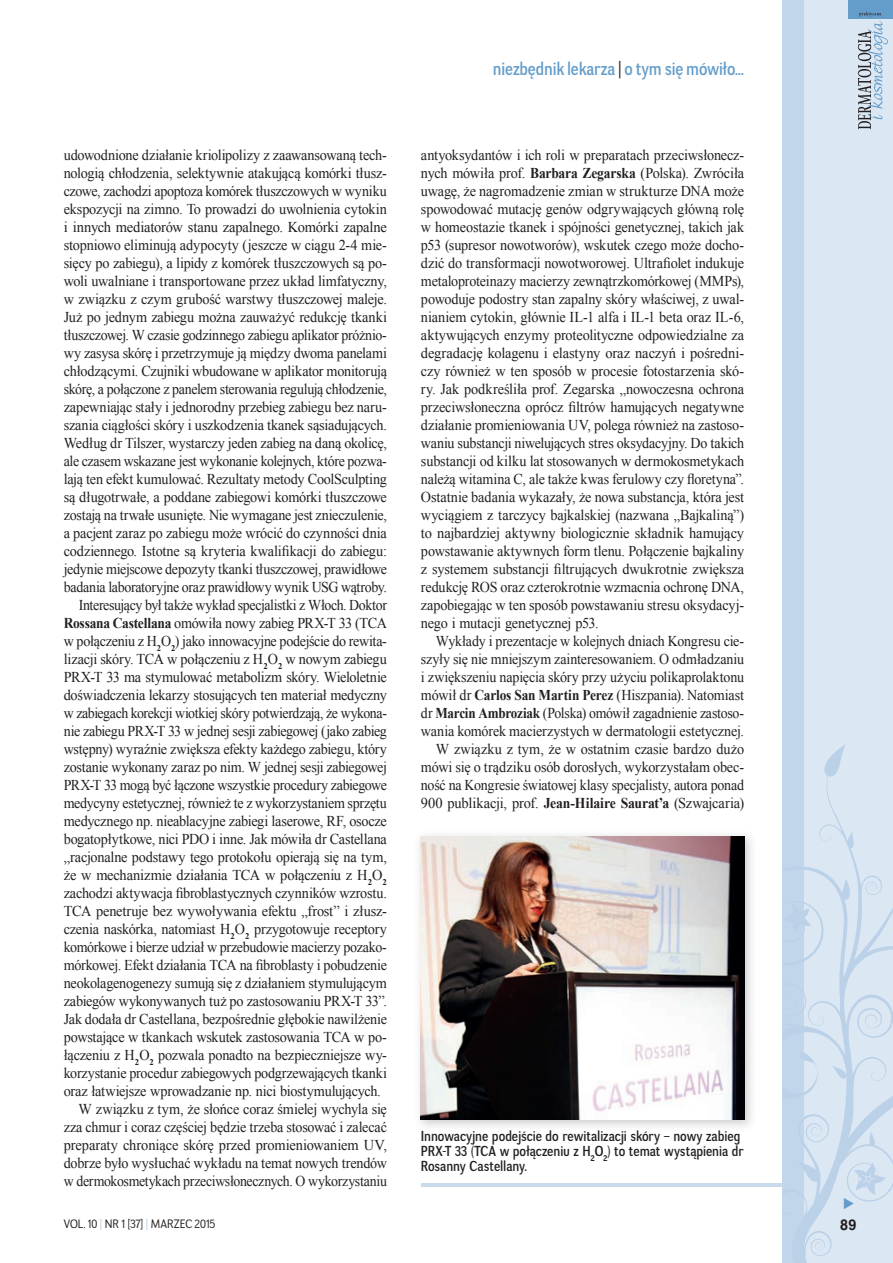
<style>
.page{position:relative;width:893px;height:1263px;background:#fff}
.page>*{position:absolute;margin:0;border:0;box-sizing:border-box;transform-origin:0 0}
.t1{font:18px "Negotiate Rg";letter-spacing:-.01em;color:#649dca;scale:.9 1}
.t2{font:15px/18px "Times New Roman";letter-spacing:-.015em;color:#231f20;text-align:justify;scale:.95 1}
.t3{font:15px/18px "Times New Roman";letter-spacing:-.015em;color:#231f20;text-align:right;scale:.93 1}
.t4{font:15px "Times New Roman";letter-spacing:-.015em;color:#231f20;scale:.94 1}
.t5{font:15px "Times New Roman";letter-spacing:-.015em;color:#231f20;scale:.92 1}
.t6{font:15px "Times New Roman";letter-spacing:-.015em;color:#231f20;scale:.96 1}
.t7{font:15px "Times New Roman";letter-spacing:-.015em;color:#231f20}
.t8{font:700 15px "Switzerland";color:#231f20;scale:.95 1}
.t9{font:14.25px/15px "Negotiate Rg";letter-spacing:-.005em;color:#231f20;scale:.9 1}
.t10{font:12px "Negotiate Bk";letter-spacing:.005em;color:#231f20;scale:.95 1}
.s1{font-weight:700}
.s2{color:#abc6e2}
.s3{color:#231f20}
</style>
<div class="page">
<div style="left:782px;top:0;width:111px;height:1263px;background:#dbe7f3"></div>
<div style="left:782px;top:0;width:22px;height:1263px;background:#c2d6eb"></div>
<div style="left:848px;top:0;width:45px;height:18px;background:#649dca"></div>
<svg style="left:858px;top:12px;width:30px;height:117px"></svg>
<svg style="left:804px;top:745px;width:89px;height:518px"></svg>
<img style="left:419px;top:835px;width:333px;height:292px">
<img style="left:421px;top:837px;width:323px;height:283px">
<hr style="left:421px;top:1183px;width:361px;height:3px;background:#c9daed">
<svg style="left:844px;top:1197px;width:10px;height:12px"></svg>
<p class="t2" style="left:64px;top:146px;width:342px">udowodnione działanie kriolipolizy z zaawansowaną tech-</p>
<p class="t2" style="left:64px;top:164px;width:342px">nologią chłodzenia, selektywnie atakującą komórki tłusz-</p>
<p class="t3" style="left:64px;top:182px;width:349px">czowe, zachodzi apoptoza komórek tłuszczowych w wyniku</p>
<p class="t2" style="left:64px;top:200px;width:342px">ekspozycji na zimno. To prowadzi do uwolnienia cytokin</p>
<p class="t7" style="left:64px;top:217px;width:325px">i innych mediatorów stanu zapalnego. Komórki zapalne</p>
<p class="t2" style="left:64px;top:236px;width:342px">stopniowo eliminują adypocyty (jeszcze w ciągu 2-4 mie-</p>
<p class="t2" style="left:64px;top:254px;width:342px">sięcy po zabiegu), a lipidy z komórek tłuszczowych są po-</p>
<p class="t2" style="left:64px;top:272px;width:342px">woli uwalniane i transportowane przez układ limfatyczny,</p>
<p class="t2" style="left:64px;top:290px;width:342px">w związku z czym grubość warstwy tłuszczowej maleje.</p>
<p class="t2" style="left:64px;top:308px;width:342px">Już po jednym zabiegu można zauważyć redukcję tkanki</p>
<p class="t3" style="left:64px;top:326px;width:349px">tłuszczowej. W czasie godzinnego zabiegu aplikator próżnio-</p>
<p class="t4" style="left:64px;top:343px;width:345px">wy zasysa skórę i przetrzymuje ją między dwoma panelami</p>
<p class="t2" style="left:64px;top:362px;width:342px">chłodzącymi. Czujniki wbudowane w aplikator monitorują</p>
<p class="t3" style="left:64px;top:380px;width:349px">skórę, a połączone z panelem sterowania regulują chłodzenie,</p>
<p class="t2" style="left:64px;top:398px;width:342px">zapewniając stały i jednorodny przebieg zabiegu bez naru-</p>
<p class="t2" style="left:64px;top:416px;width:342px">szania ciągłości skóry i uszkodzenia tkanek sąsiadujących.</p>
<p class="t2" style="left:64px;top:434px;width:342px">Według dr Tilszer, wystarczy jeden zabieg na daną okolicę,</p>
<p class="t3" style="left:64px;top:452px;width:349px">ale czasem wskazane jest wykonanie kolejnych, które pozwa-</p>
<p class="t2" style="left:64px;top:470px;width:342px">lają ten efekt kumulować. Rezultaty metody CoolSculpting</p>
<p class="t2" style="left:64px;top:488px;width:342px">są długotrwałe, a poddane zabiegowi komórki tłuszczowe</p>
<p class="t4" style="left:64px;top:505px;width:345px">zostają na trwałe usunięte. Nie wymagane jest znieczulenie,</p>
<p class="t2" style="left:64px;top:524px;width:342px">a pacjent zaraz po zabiegu może wrócić do czynności dnia</p>
<p class="t2" style="left:64px;top:542px;width:342px">codziennego. Istotne są kryteria kwalifikacji do zabiegu:</p>
<p class="t3" style="left:64px;top:560px;width:349px">jedynie miejscowe depozyty tkanki tłuszczowej, prawidłowe</p>
<p class="t3" style="left:64px;top:578px;width:349px">badania laboratoryjne oraz prawidłowy wynik USG wątroby.</p>
<p class="t3" style="left:79px;top:596px;width:333px">Interesujący był także wykład specjalistki z Włoch. Doktor</p>
<p class="t2" style="left:64px;top:614px;width:342px"><span class="s1">Rossana Castellana</span> omówiła nowy zabieg PRX-T 33 (TCA</p>
<p class="t4" style="left:64px;top:631px;width:345px">w połączeniu z H<sub>2</sub>O<sub>2</sub>) jako innowacyjne podejście do rewita-</p>
<p class="t2" style="left:64px;top:650px;width:342px">lizacji skóry. TCA w połączeniu z H<sub>2</sub>O<sub>2</sub> w nowym zabiegu</p>
<p class="t2" style="left:64px;top:668px;width:342px">PRX-T 33 ma stymulować metabolizm skóry. Wieloletnie</p>
<p class="t2" style="left:64px;top:686px;width:342px">doświadczenia lekarzy stosujących ten materiał medyczny</p>
<p class="t5" style="left:64px;top:703px;width:353px">w zabiegach korekcji wiotkiej skóry potwierdzają, że wykona-</p>
<p class="t4" style="left:64px;top:721px;width:345px">nie zabiegu PRX-T 33 w jednej sesji zabiegowej (jako zabieg</p>
<p class="t4" style="left:64px;top:739px;width:345px">wstępny) wyraźnie zwiększa efekty każdego zabiegu, który</p>
<p class="t4" style="left:64px;top:757px;width:345px">zostanie wykonany zaraz po nim. W jednej sesji zabiegowej</p>
<p class="t3" style="left:64px;top:776px;width:349px">PRX-T 33 mogą być łączone wszystkie procedury zabiegowe</p>
<p class="t4" style="left:64px;top:793px;width:345px">medycyny estetycznej, również te z wykorzystaniem sprzętu</p>
<p class="t2" style="left:64px;top:812px;width:342px">medycznego np. nieablacyjne zabiegi laserowe, RF, osocze</p>
<p class="t2" style="left:64px;top:830px;width:342px">bogatopłytkowe, nici PDO i inne. Jak mówiła dr Castellana</p>
<p class="t2" style="left:64px;top:848px;width:342px">„racjonalne podstawy tego protokołu opierają się na tym,</p>
<p class="t6" style="left:64px;top:865px;width:338px">że w mechanizmie działania TCA w połączeniu z H<sub>2</sub>O<sub>2</sub></p>
<p class="t2" style="left:64px;top:884px;width:342px">zachodzi aktywacja fibroblastycznych czynników wzrostu.</p>
<p class="t2" style="left:64px;top:902px;width:342px">TCA penetruje bez wywoływania efektu „frost” i złusz-</p>
<p class="t2" style="left:64px;top:920px;width:342px">czenia naskórka, natomiast H<sub>2</sub>O<sub>2</sub> przygotowuje receptory</p>
<p class="t3" style="left:64px;top:938px;width:349px">komórkowe i bierze udział w przebudowie macierzy pozako-</p>
<p class="t2" style="left:64px;top:956px;width:342px">mórkowej. Efekt działania TCA na fibroblasty i pobudzenie</p>
<p class="t2" style="left:64px;top:974px;width:342px">neokolagenogenezy sumują się z działaniem stymulującym</p>
<p class="t2" style="left:64px;top:992px;width:342px">zabiegów wykonywanych tuż po zastosowaniu PRX-T 33”.</p>
<p class="t4" style="left:64px;top:1009px;width:345px">Jak dodała dr Castellana, bezpośrednie głębokie nawilżenie</p>
<p class="t2" style="left:64px;top:1028px;width:342px">powstające w tkankach wskutek zastosowania TCA w po-</p>
<p class="t2" style="left:64px;top:1046px;width:342px">łączeniu z H<sub>2</sub>O<sub>2</sub> pozwala ponadto na bezpieczniejsze wy-</p>
<p class="t4" style="left:64px;top:1063px;width:345px">korzystanie procedur zabiegowych podgrzewających tkanki</p>
<p class="t2" style="left:64px;top:1082px;width:335px">oraz łatwiejsze wprowadzanie np. nici biostymulujących.</p>
<p class="t2" style="left:79px;top:1100px;width:326px">W związku z tym, że słońce coraz śmielej wychyla się</p>
<p class="t4" style="left:64px;top:1117px;width:345px">zza chmur i coraz częściej będzie trzeba stosować i zalecać</p>
<p class="t6" style="left:64px;top:1135px;width:338px">preparaty chroniące skórę przed promieniowaniem UV,</p>
<p class="t4" style="left:64px;top:1153px;width:345px">dobrze było wysłuchać wykładu na temat nowych trendów</p>
<p class="t5" style="left:64px;top:1171px;width:353px">w dermokosmetykach przeciwsłonecznych. O wykorzystaniu</p>
<p class="t10" style="left:64px;top:1216px;width:161px">VOL. 10 <span class="s2">|</span> NR 1 [37] <span class="s2">|</span> MARZEC 2015</p>
<p class="t1" style="left:493px;top:59px;width:281px">niezbędnik lekarza <span class="s3">|</span> o tym się mówiło...</p>
<p class="t2" style="left:421px;top:146px;width:342px">antyoksydantów i ich roli w preparatach przeciwsłonecz&shy;nych mówiła prof. <span class="s1">Barbara Zegarska</span> (Polska). Zwróciła uwagę, że nagromadzenie zmian w strukturze DNA może spowodować mutację genów odgrywających główną rolę w homeostazie tkanek i spójności genetycznej, takich jak p53 (supresor nowotworów), wskutek czego może docho&shy;dzić do transformacji nowotworowej. Ultrafiolet indukuje metaloproteinazy macierzy zewnątrzkomórkowej (MMPs), powoduje podostry stan zapalny skóry właściwej, z uwal&shy;nianiem cytokin, głównie IL-1 alfa i IL-1 beta oraz IL-6, aktywujących enzymy proteolityczne odpowiedzialne za degradację kolagenu i elastyny oraz naczyń i pośredni&shy;czy również w ten sposób w procesie fotostarzenia skó&shy;ry. Jak podkreśliła prof. Zegarska „nowoczesna ochrona przeciwsłoneczna oprócz filtrów hamujących negatywne działanie promieniowania UV, polega również na zastoso&shy;waniu substancji niwelujących stres oksydacyjny. Do takich substancji od kilku lat stosowanych w dermokosmetykach należą witamina C, ale także kwas ferulowy czy floretyna”.<br>Ostatnie badania wykazały, że nowa substancja, która jest wyciągiem z tarczycy bajkalskiej (nazwana „Bajkaliną”) to najbardziej aktywny biologicznie składnik hamujący powstawanie aktywnych form tlenu. Połączenie bajkaliny z systemem substancji filtrujących dwukrotnie zwiększa redukcję ROS oraz czterokrotnie wzmacnia ochronę DNA, zapobiegając w ten sposób powstawaniu stresu oksydacyj&shy;nego i mutacji genetycznej p53.</p>
<p class="t3" style="left:421px;top:632px;width:349px">Wykłady i prezentacje w kolejnych dniach Kongresu cie&shy;szyły się nie mniejszym zainteresowaniem. O odmładzaniu i zwiększeniu napięcia skóry przy użyciu polikaprolaktonu mówił dr <span class="s1">Carlos San Martin Perez</span> (Hiszpania). Natomiast dr <span class="s1">Marcin Ambroziak</span> (Polska) omówił zagadnienie zastoso&shy;wania komórek macierzystych w dermatologii estetycznej.<br>W związku z tym, że w ostatnim czasie bardzo dużo mówi się o trądziku osób dorosłych, wykorzystałam obec&shy;ność na Kongresie światowej klasy specjalisty, autora ponad 900 publikacji, prof. <span class="s1">Jean-Hilaire Saurat’a</span> (Szwajcaria)</p>
<p class="t9" style="left:421px;top:1129px;width:360px">Innowacyjne podejście do rewitalizacji skóry – nowy zabieg<br>PRX-T 33 (TCA w połączeniu z H<sub>2</sub>O<sub>2</sub>) to temat wystąpienia dr<br>Rosanny Castellany.</p>
<p class="t8" style="left:840px;top:1216px;width:18px">89</p>
</div>
